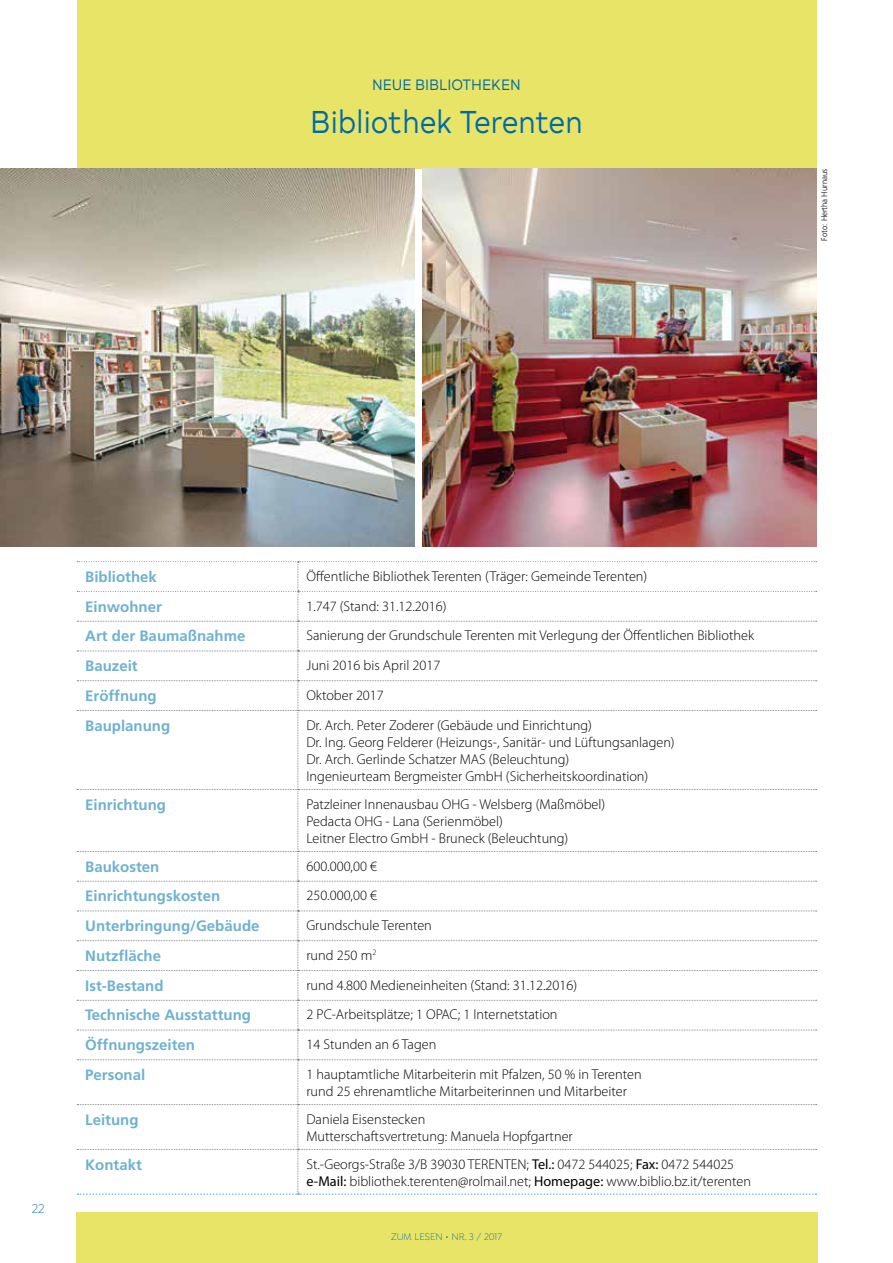
<style>
.page{position:relative;width:893px;height:1263px;background:#fff}
.page>*{position:absolute;margin:0;border:0;box-sizing:border-box;transform-origin:0 0}
.t1{font:31.5px "Typold Book 500";color:#006aa7;scale:.9 1}
.t2{font:700 15px "Frutiger";color:#6eb1d0}
.t3{font:15px "Typold Book 500";color:#006aa7;scale:.93 1}
.t4{font:300 14.25px/17.1px "Myriad Pro";color:#000}
.t5{font:300 13.5px "Isidora";color:#006aa7}
.t6{font:300 10.2px "Isidora";color:#006aa7}
.t7{font:300 8.25px "Frutiger";color:#000;scale:.95 1}
.s1{font-weight:400}
</style>
<div class="page">
<div style="left:77px;top:0;width:739px;height:169px;background:#e7e468"></div>
<div style="left:77px;top:1213px;width:741px;height:50px;background:#e7e468"></div>
<svg style="left:77px;top:561px;width:740px;height:634px"></svg>
<img style="left:0;top:169px;width:415px;height:378px">
<img style="left:422px;top:169px;width:394px;height:377px">
<p class="t3" style="left:372px;top:73px;width:161px">NEUE BIBLIOTHEKEN</p>
<h1 class="t1" style="left:310px;top:97px;width:304px">Bibliothek Terenten</h1>
<p class="t7" style="left:820px;top:241px;width:77px;rotate:-90deg">Foto: Hertha Hurnaus</p>
<p class="t5" style="left:32px;top:1201px;width:14px">22</p>
<p class="t2" style="left:85px;top:568px;width:73px">Bibliothek</p>
<p class="t4" style="left:306px;top:567px;width:342px">Öffentliche Bibliothek Terenten (Träger: Gemeinde Terenten)</p>
<p class="t2" style="left:85px;top:598px;width:78px">Einwohner</p>
<p class="t4" style="left:306px;top:597px;width:142px">1.747 (Stand: 31.12.2016)</p>
<p class="t2" style="left:85px;top:627px;width:162px">Art der Baumaßnahme</p>
<p class="t4" style="left:306px;top:627px;width:449px">Sanierung der Grundschule Terenten mit Verlegung der Öffentlichen Bibliothek</p>
<p class="t2" style="left:85px;top:657px;width:54px">Bauzeit</p>
<p class="t4" style="left:306px;top:657px;width:135px">Juni 2016 bis April 2017</p>
<p class="t2" style="left:85px;top:687px;width:73px">Eröffnung</p>
<p class="t4" style="left:306px;top:686px;width:79px">Oktober 2017</p>
<p class="t2" style="left:85px;top:717px;width:87px">Bauplanung</p>
<p class="t4" style="left:306px;top:716px;width:370px">Dr. Arch. Peter Zoderer (Gebäude und Einrichtung)<br>Dr. Ing. Georg Felderer (Heizungs-, Sanitär- und Lüftungsanlagen)<br>Dr. Arch. Gerlinde Schatzer MAS (Beleuchtung)<br>Ingenieurteam Bergmeister GmbH (Sicherheitskoordination)</p>
<p class="t2" style="left:85px;top:796px;width:82px">Einrichtung</p>
<p class="t4" style="left:306px;top:795px;width:300px">Patzleiner Innenausbau OHG - Welsberg (Maßmöbel)<br>Pedacta OHG - Lana (Serienmöbel)<br>Leitner Electro GmbH - Bruneck (Beleuchtung)</p>
<p class="t2" style="left:85px;top:857px;width:76px">Baukosten</p>
<p class="t4" style="left:306px;top:857px;width:72px">600.000,00 €</p>
<p class="t2" style="left:85px;top:887px;width:137px">Einrichtungskosten</p>
<p class="t4" style="left:306px;top:887px;width:72px">250.000,00 €</p>
<p class="t2" style="left:85px;top:917px;width:176px">Unterbringung/Gebäude</p>
<p class="t4" style="left:306px;top:917px;width:127px">Grundschule Terenten</p>
<p class="t2" style="left:85px;top:947px;width:77px">Nutzfläche</p>
<p class="t4" style="left:306px;top:946px;width:71px">rund 250 m<sup>2</sup></p>
<p class="t2" style="left:85px;top:977px;width:80px">Ist-Bestand</p>
<p class="t4" style="left:306px;top:976px;width:272px">rund 4.800 Medieneinheiten (Stand: 31.12.2016)</p>
<p class="t2" style="left:85px;top:1006px;width:167px">Technische Ausstattung</p>
<p class="t4" style="left:306px;top:1006px;width:253px">2 PC-Arbeitsplätze; 1 OPAC; 1 Internetstation</p>
<p class="t2" style="left:85px;top:1036px;width:111px">Öffnungszeiten</p>
<p class="t4" style="left:306px;top:1036px;width:131px">14 Stunden an 6 Tagen</p>
<p class="t2" style="left:85px;top:1066px;width:62px">Personal</p>
<p class="t4" style="left:306px;top:1065px;width:337px">1 hauptamtliche Mitarbeiterin mit Pfalzen, 50 % in Terenten rund 25 ehrenamtliche Mitarbeiterinnen und Mitarbeiter</p>
<p class="t2" style="left:85px;top:1111px;width:55px">Leitung</p>
<p class="t4" style="left:306px;top:1110px;width:268px">Daniela Eisenstecken<br>Mutterschaftsvertretung: Manuela Hopfgartner</p>
<p class="t2" style="left:85px;top:1155px;width:58px">Kontakt</p>
<p class="t4" style="left:306px;top:1155px;width:446px">St.-Georgs-Straße 3/B 39030 TERENTEN; <span class="s1">Tel.:</span> 0472 544025; <span class="s1">Fax:</span> 0472 544025 <span class="s1">e-Mail:</span> bibliothek.terenten@rolmail.net; <span class="s1">Homepage:</span> www.biblio.bz.it/terenten</p>
<p class="t6" style="left:391px;top:1231px;width:112px">ZUM LESEN • NR. 3 / 2017</p>
</div>
